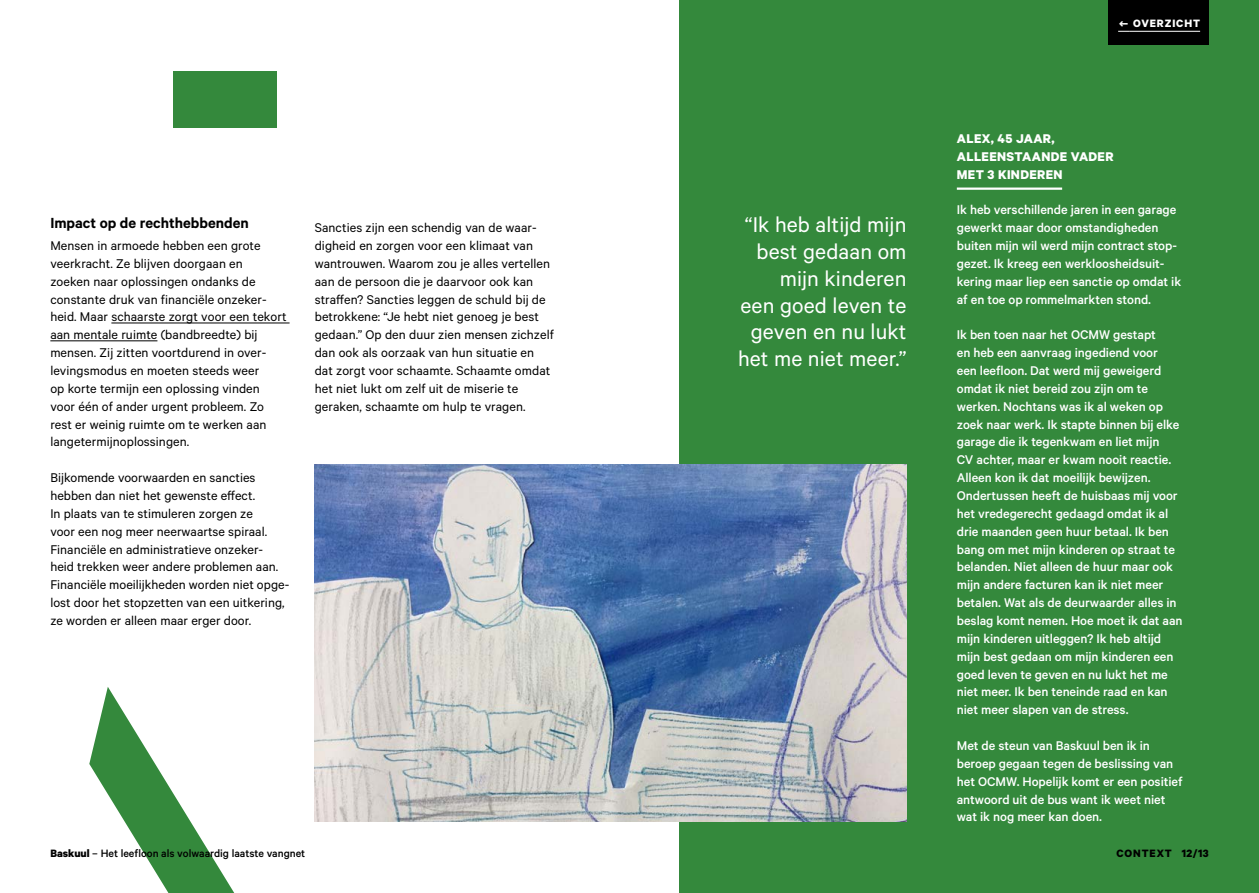
<style>
.page{position:relative;width:1259px;height:893px;background:#fff}
.page>*{position:absolute;margin:0;border:0;box-sizing:border-box;transform-origin:0 0}
.t1{font:24px/26.8px "Calibre";letter-spacing:.005em;color:#fff;text-align:right}
.t2{font:600 16.5px "Calibre";color:#000}
.t3{font:14.25px/17.9px "Calibre";letter-spacing:.005em;color:#000}
.t4{font:500 14.25px/17.9px "Calibre";letter-spacing:-.005em;color:#fff}
.t5{font:700 14.25px/17.9px "Calibre";letter-spacing:.025em;color:#fff}
.t6{font:500 12px "Calibre";color:#000}
.t7{font:700 12px "Calibre";color:#000}
.t8{font:700 12px "Calibre";letter-spacing:.075em;color:#fff}
.s1{font-family:"IBM Plex Sans"}
.s2{font-weight:700}
</style>
<div class="page">
<div style="left:680px;top:0;width:579px;height:893px;background:#34893c"></div>
<img style="left:315px;top:464px;width:591px;height:357px">
<svg style="left:89px;top:687px;width:145px;height:206px"></svg>
<hr style="left:111px;top:323px;width:178px;height:1px;background:#000">
<hr style="left:50px;top:341px;width:107px;height:1px;background:#000">
<hr style="left:957px;top:188px;width:105px;height:2px;background:#fff">
<div style="left:1108px;top:0;width:100px;height:45px;background:#000"></div>
<svg style="left:1118px;top:31px;width:12px;height:1px"></svg>
<hr style="left:1130px;top:31px;width:70px;height:1px;background:#fff">
<div style="left:173px;top:71px;width:104px;height:57px;background:#34893c"></div>
<p class="t8" style="left:1118px;top:16px;width:83px"><span class="s1">←</span> OVERZICHT</p>
<p class="t5" style="left:957px;top:129px;width:158px">ALEX, 45 JAAR,<br>ALLEENSTAANDE VADER<br>MET 3 KINDEREN</p>
<p class="t4" style="left:957px;top:201px;width:226px">Ik heb verschillende jaren in een garage gewerkt maar door omstandigheden buiten mijn wil werd mijn contract stop&shy;gezet. Ik kreeg een werkloosheidsuit&shy;kering maar liep een sanctie op omdat ik af en toe op rommelmarkten stond.</p>
<p class="t4" style="left:957px;top:326px;width:227px">Ik ben toen naar het OCMW gestapt<br>en heb een aanvraag ingediend voor<br>een leefloon. Dat werd mij geweigerd omdat ik niet bereid zou zijn om te werken. Nochtans was ik al weken op zoek naar werk. Ik stapte binnen bij elke garage die ik tegenkwam en liet mijn<br>CV achter, maar er kwam nooit reactie.<br>Alleen kon ik dat moeilijk bewijzen.<br>Ondertussen heeft de huisbaas mij voor het vredegerecht gedaagd omdat ik al drie maanden geen huur betaal. Ik ben bang om met mijn kinderen op straat te belanden. Niet alleen de huur maar ook mijn andere facturen kan ik niet meer betalen. Wat als de deurwaarder alles in beslag komt nemen. Hoe moet ik dat aan mijn kinderen uitleggen? Ik heb altijd mijn best gedaan om mijn kinderen een goed leven te geven en nu lukt het me niet meer. Ik ben teneinde raad en kan niet meer slapen van de stress.</p>
<p class="t4" style="left:957px;top:736px;width:227px">Met de steun van Baskuul ben ik in beroep gegaan tegen de beslissing van het OCMW. Hopelijk komt er een positief antwoord uit de bus want ik weet niet wat ik nog meer kan doen.</p>
<p class="t7" style="left:1182px;top:846px;width:28px">12/13</p>
<p class="t3" style="left:315px;top:218px;width:241px">Sancties zijn een schendig van de waar&shy;digheid en zorgen voor een klimaat van wantrouwen. Waarom zou je alles vertellen aan de persoon die je daarvoor ook kan straffen? Sancties leggen de schuld bij de betrokkene: “Je hebt niet genoeg je best gedaan.” Op den duur zien mensen zichzelf dan ook als oorzaak van hun situatie en dat zorgt voor schaamte. Schaamte omdat het niet lukt om zelf uit de miserie te geraken, schaamte om hulp te vragen.</p>
<h1 class="t1" style="left:738px;top:210px;width:170px">“Ik heb altijd mijn best gedaan om mijn kinderen<br>een goed leven te geven en nu lukt het me niet meer.”</h1>
<p class="t2" style="left:50px;top:213px;width:200px">Impact op de rechthebbenden</p>
<p class="t3" style="left:50px;top:236px;width:238px">Mensen in armoede hebben een grote veerkracht. Ze blijven doorgaan en<br>zoeken naar oplossingen ondanks de constante druk van financiële onzeker&shy;heid. Maar schaarste zorgt voor een tekort aan mentale ruimte (bandbreedte) bij mensen. Zij zitten voortdurend in over&shy;levingsmodus en moeten steeds weer<br>op korte termijn een oplossing vinden voor één of ander urgent probleem. Zo rest er weinig ruimte om te werken aan langetermijnoplossingen.</p>
<p class="t3" style="left:50px;top:468px;width:241px">Bijkomende voorwaarden en sancties hebben dan niet het gewenste effect.<br>In plaats van te stimuleren zorgen ze<br>voor een nog meer neerwaartse spiraal.<br>Financiële en administratieve onzeker&shy;heid trekken weer andere problemen aan.<br>Financiële moeilijkheden worden niet opge&shy;lost door het stopzetten van een uitkering, ze worden er alleen maar erger door.</p>
<p class="t6" style="left:50px;top:846px;width:256px"><span class="s2">BASKUUL</span> – Het leefloon als volwaardig laatste vangnet</p>
<p class="t7" style="left:1116px;top:846px;width:9px">CONTE</p>
<p class="t7" style="left:1156px;top:846px;width:14px">XT</p>
</div>
